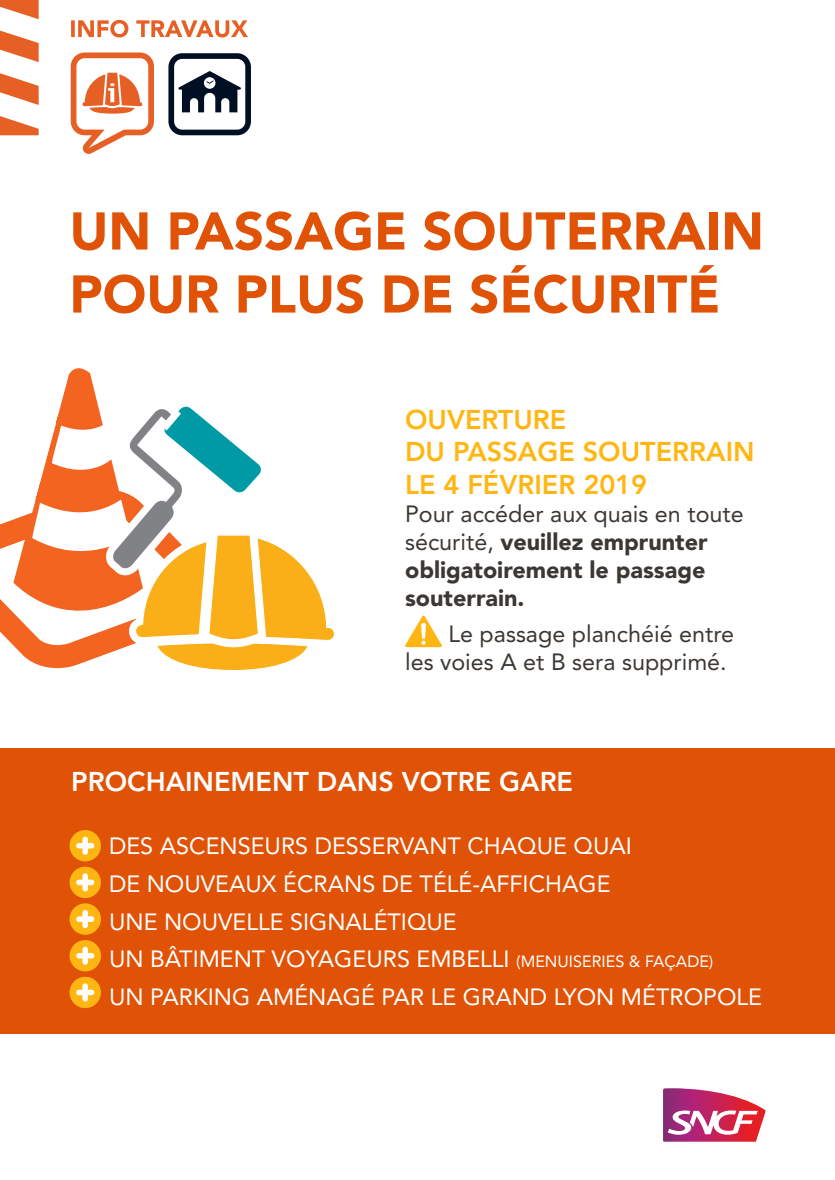
<style>
.page{position:relative;width:835px;height:1180px;background:#fff}
.page>*{position:absolute;margin:0;border:0;box-sizing:border-box;transform-origin:0 0}
.t1{font:900 52.5px/63px "Avenir LT Std";color:#e05206}
.t2{font:800 26.95px "Avenir LT Std";color:#ffb612}
.t3{font:800 26.95px "Avenir LT Std";color:#fff}
.t4{font:23.34px "Avenir LT Std";color:#fff}
.t5{font:900 23.34px/28px "Avenir LT Std";color:#3c3732}
.t6{font:23.34px/28px "Avenir LT Std";color:#3c3732}
.s1{font-weight:400}
.s2{font-size:16.17px}
</style>
<div class="page">
<div style="left:0;top:748px;width:834px;height:285px;background:#e05206"></div>
<svg style="left:0;top:0;width:39px;height:135px"></svg>
<svg style="left:71px;top:52px;width:83px;height:102px"></svg>
<svg style="left:168px;top:53px;width:83px;height:82px"></svg>
<svg style="left:71px;top:20px;width:177px;height:17px"></svg>
<svg style="left:663px;top:1088px;width:102px;height:53px"></svg>
<div style="left:69px;top:830px;width:32px;height:31px;background:#ffb612;border-radius:50%"></div>
<svg style="left:76px;top:836px;width:18px;height:19px"></svg>
<div style="left:69px;top:866px;width:32px;height:32px;background:#ffb612;border-radius:50%"></div>
<svg style="left:76px;top:873px;width:18px;height:18px"></svg>
<div style="left:69px;top:903px;width:32px;height:32px;background:#ffb612;border-radius:50%"></div>
<svg style="left:76px;top:910px;width:18px;height:18px"></svg>
<div style="left:69px;top:940px;width:32px;height:31px;background:#ffb612;border-radius:50%"></div>
<svg style="left:76px;top:946px;width:18px;height:19px"></svg>
<div style="left:69px;top:976px;width:32px;height:32px;background:#ffb612;border-radius:50%"></div>
<svg style="left:76px;top:983px;width:18px;height:18px"></svg>
<svg style="left:405px;top:615px;width:37px;height:33px"></svg>
<svg style="left:0;top:368px;width:98px;height:300px"></svg>
<svg style="left:98px;top:406px;width:236px;height:265px"></svg>
<p class="t1" style="left:69px;top:200px;width:695px">UN PASSAGE SOUTERRAIN<br>POUR PLUS DE SÉCURITÉ</p>
<p class="t2" style="left:405px;top:403px;width:163px">OUVERTURE</p>
<p class="t2" style="left:405px;top:436px;width:351px">DU PASSAGE SOUTERRAIN</p>
<p class="t2" style="left:405px;top:468px;width:243px">LE 4 FÉVRIER 2019</p>
<p class="t5" style="left:405px;top:499px;width:340px"><span class="s1">Pour accéder aux quais en toute sécurité,</span> veuillez emprunter obligatoirement le passage souterrain.</p>
<p class="t6" style="left:405px;top:620px;width:330px;text-indent:43px">Le passage planchéié entre les voies A et B sera supprimé.</p>
<p class="t3" style="left:71px;top:766px;width:503px">PROCHAINEMENT DANS VOTRE GARE</p>
<p class="t4" style="left:109px;top:832px;width:524px">DES ASCENSEURS DESSERVANT CHAQUE QUAI</p>
<p class="t4" style="left:109px;top:870px;width:503px">DE NOUVEAUX ÉCRANS DE TÉLÉ-AFFICHAGE</p>
<p class="t4" style="left:109px;top:908px;width:349px">UNE NOUVELLE SIGNALÉTIQUE</p>
<p class="t4" style="left:109px;top:945px;width:605px">UN BÂTIMENT VOYAGEURS EMBELLI <span class="s2">(MENUISERIES &amp; FAÇADE)</span></p>
<p class="t4" style="left:109px;top:983px;width:654px">UN PARKING AMÉNAGÉ PAR LE GRAND LYON MÉTROPOLE</p>
</div>
